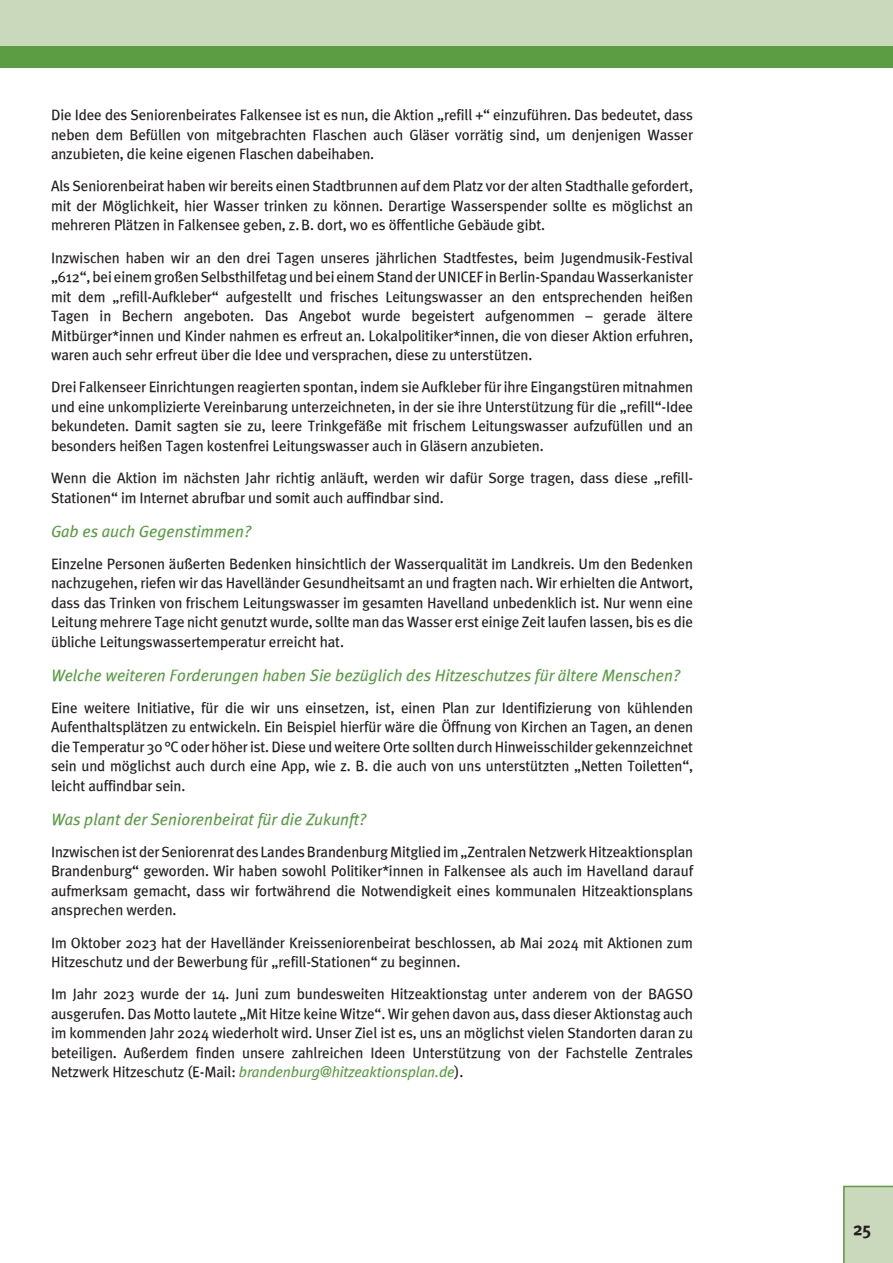
<style>
.page{position:relative;width:893px;height:1263px;background:#fff}
.page>*{position:absolute;margin:0;border:0;box-sizing:border-box;transform-origin:0 0}
.t1{font:700 18px "Meta Plus";color:#231f20}
.t2{font:italic 16.5px "Meta Plus";color:#5a9d44}
.t3{font:15px/19.5px "Meta Plus";letter-spacing:-.01em;color:#231f20;text-align:justify}
.s1{font-style:italic;color:#5a9d44}
</style>
<div class="page">
<div style="left:0;top:0;width:893px;height:68px;background:#cad9bb"></div>
<div style="left:0;top:47px;width:893px;height:21px;background:#5c9d44"></div>
<div style="left:843px;top:1186px;width:50px;height:77px;background:#cad9bb"></div>
<p class="t3" style="left:51px;top:105px;width:644px">Die Idee des Seniorenbeirates Falkensee ist es nun, die Aktion „refill +“ einzuführen. Das bedeutet, dass neben dem Befüllen von mitgebrachten Flaschen auch Gläser vorrätig sind, um denjenigen Wasser anzubieten, die keine eigenen Flaschen dabeihaben.</p>
<p class="t3" style="left:51px;top:176px;width:644px">Als Seniorenbeirat haben wir bereits einen Stadtbrunnen auf dem Platz vor der alten Stadthalle gefordert, mit der Möglichkeit, hier Wasser trinken zu können. Derartige Wasserspender sollte es möglichst an mehreren Plätzen in Falkensee geben, z. B. dort, wo es öffentliche Gebäude gibt.</p>
<p class="t3" style="left:51px;top:248px;width:644px">Inzwischen haben wir an den drei Tagen unseres jährlichen Stadtfestes, beim Jugendmusik-Festival „612“, bei einem großen Selbsthilfetag und bei einem Stand der UNICEF in Berlin-Spandau Wasserkanister mit dem „refill-Aufkleber“ aufgestellt und frisches Leitungswasser an den entsprechenden heißen Tagen in Bechern angeboten. Das Angebot wurde begeistert aufgenommen – gerade ältere Mitbürger*innen und Kinder nahmen es erfreut an. Lokalpolitiker*innen, die von dieser Aktion erfuhren, waren auch sehr erfreut über die Idee und versprachen, diese zu unterstützen.</p>
<p class="t3" style="left:51px;top:377px;width:644px">Drei Falkenseer Einrichtungen reagierten spontan, indem sie Aufkleber für ihre Eingangstüren mitnahmen und eine unkomplizierte Vereinbarung unterzeichneten, in der sie ihre Unterstützung für die „refill“-Idee bekundeten. Damit sagten sie zu, leere Trinkgefäße mit frischem Leitungswasser aufzufüllen und an besonders heißen Tagen kostenfrei Leitungswasser auch in Gläsern anzubieten.</p>
<p class="t3" style="left:51px;top:468px;width:644px">Wenn die Aktion im nächsten Jahr richtig anläuft, werden wir dafür Sorge tragen, dass diese „refill-<br>Stationen“ im Internet abrufbar und somit auch auffindbar sind.</p>
<p class="t2" style="left:51px;top:521px;width:201px">Gab es auch Gegenstimmen?</p>
<p class="t3" style="left:51px;top:554px;width:644px">Einzelne Personen äußerten Bedenken hinsichtlich der Wasserqualität im Landkreis. Um den Bedenken nachzugehen, riefen wir das Havelländer Gesundheitsamt an und fragten nach. Wir erhielten die Antwort, dass das Trinken von frischem Leitungswasser im gesamten Havelland unbedenklich ist. Nur wenn eine Leitung mehrere Tage nicht genutzt wurde, sollte man das Wasser erst einige Zeit laufen lassen, bis es die übliche Leitungswassertemperatur erreicht hat.</p>
<p class="t2" style="left:51px;top:665px;width:630px">Welche weiteren Forderungen haben Sie bezüglich des Hitzeschutzes für ältere Menschen?</p>
<p class="t3" style="left:51px;top:698px;width:644px">Eine weitere Initiative, für die wir uns einsetzen, ist, einen Plan zur Identifizierung von kühlenden Aufenthaltsplätzen zu entwickeln. Ein Beispiel hierfür wäre die Öffnung von Kirchen an Tagen, an denen die Temperatur 30 °C oder höher ist. Diese und weitere Orte sollten durch Hinweisschilder gekennzeichnet sein und möglichst auch durch eine App, wie z. B. die auch von uns unterstützten „Netten Toiletten“, leicht auffindbar sein.</p>
<p class="t2" style="left:51px;top:809px;width:316px">Was plant der Seniorenbeirat für die Zukunft?</p>
<p class="t3" style="left:51px;top:842px;width:644px">Inzwischen ist der Seniorenrat des Landes Brandenburg Mitglied im „Zentralen Netzwerk Hitzeaktionsplan Brandenburg“ geworden. Wir haben sowohl Politiker*innen in Falkensee als auch im Havelland darauf aufmerksam gemacht, dass wir fortwährend die Notwendigkeit eines kommunalen Hitzeaktionsplans ansprechen werden.</p>
<p class="t3" style="left:51px;top:932px;width:644px">Im Oktober 2023 hat der Havelländer Kreisseniorenbeirat beschlossen, ab Mai 2024 mit Aktionen zum<br>Hitzeschutz und der Bewerbung für „refill-Stationen“ zu beginnen.</p>
<p class="t3" style="left:51px;top:984px;width:644px">Im Jahr 2023 wurde der 14. Juni zum bundesweiten Hitzeaktionstag unter anderem von der BAGSO ausgerufen. Das Motto lautete „Mit Hitze keine Witze“. Wir gehen davon aus, dass dieser Aktionstag auch im kommenden Jahr 2024 wiederholt wird. Unser Ziel ist es, uns an möglichst vielen Standorten daran zu beteiligen. Außerdem finden unsere zahlreichen Ideen Unterstützung von der Fachstelle Zentrales Netzwerk Hitzeschutz (E-Mail: <span class="s1">brandenburg@hitzeaktionsplan.de</span>).</p>
<p class="t1" style="left:853px;top:1218px;width:20px">25</p>
</div>
